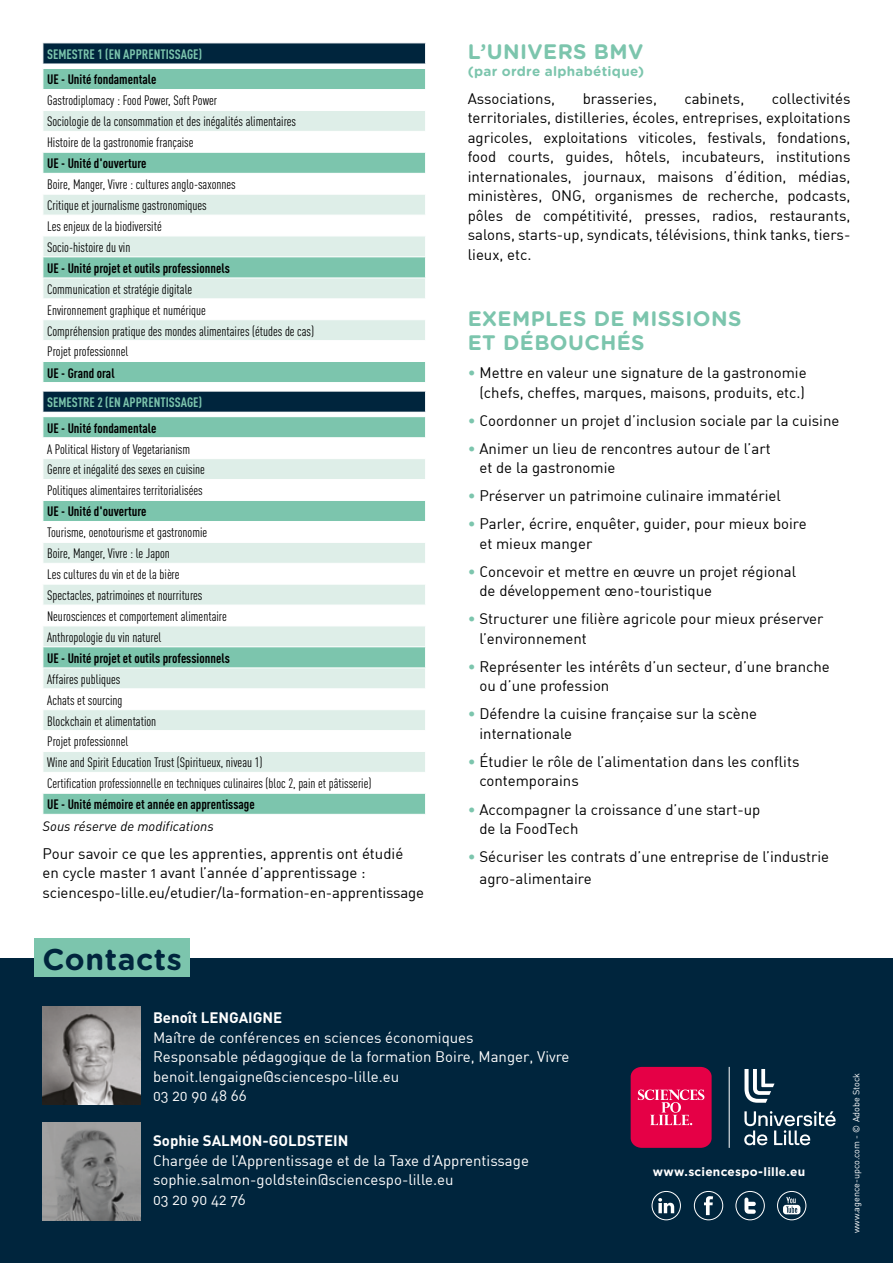
<style>
.page{position:relative;width:893px;height:1263px;background:#fff}
.page>*{position:absolute;margin:0;border:0;box-sizing:border-box;transform-origin:0 0}
.t1{font:700 30px "Gotham Rounded";letter-spacing:.02em;color:#00253d}
.t2{font:700 21px/24px "Gotham Rounded";letter-spacing:.02em;color:#7cc5ad}
.t3{font:15px/19.5px "DIN Regular Alternate";color:#000}
.t4{font:15px/19.5px "DIN Regular Alternate";color:#fff}
.t5{font:700 15px "DIN";color:#fff}
.t6{font:13.5px/20.9px "DIN Cond";color:#000}
.t7{font:700 13.5px "DIN Cond";color:#000}
.t8{font:700 13.5px "DIN Cond";color:#7cc5ad}
.t9{font:italic 13.5px "DIN Pro";color:#000}
.t10{font:700 13.5px "Gotham Rounded";letter-spacing:.02em;color:#7cc5ad}
.t11{font:700 12px "Gotham Pro";letter-spacing:.02em;color:#fff}
.t12{font:9px "DIN Regular Alternate";color:#fff}
.s1{color:#7cc5ad}
</style>
<div class="page">
<div style="left:0;top:959px;width:893px;height:304px;background:#00253d"></div>
<div style="left:34px;top:938px;width:156px;height:38px;background:#7cc5ad"></div>
<div style="left:694px;top:1191px;width:29px;height:29px;border:1px solid #fff;border-radius:50%"></div>
<svg style="left:704px;top:1196px;width:9px;height:19px"></svg>
<div style="left:736px;top:1191px;width:29px;height:29px;border:1px solid #fff;border-radius:50%"></div>
<svg style="left:744px;top:1197px;width:12px;height:17px"></svg>
<div style="left:777px;top:1191px;width:29px;height:29px;border:1px solid #fff;border-radius:50%"></div>
<svg style="left:783px;top:1197px;width:17px;height:17px"></svg>
<svg style="left:658px;top:1198px;width:16px;height:15px"></svg>
<div style="left:652px;top:1191px;width:29px;height:29px;border:1px solid #fff;border-radius:50%"></div>
<img style="left:43px;top:1122px;width:97px;height:98px">
<svg style="left:43px;top:43px;width:383px;height:771px"></svg>
<img style="left:43px;top:1006px;width:97px;height:98px">
<svg style="left:744px;top:1069px;width:30px;height:34px"></svg>
<svg style="left:744px;top:1111px;width:92px;height:34px"></svg>
<hr style="left:729px;top:1067px;width:1px;height:81px;background:#fff">
<svg style="left:631px;top:1067px;width:81px;height:81px;background:#e21453"></svg>
<p class="t8" style="left:47px;top:46px;width:157px">SEMESTRE 1 (EN APPRENTISSAGE)</p>
<p class="t7" style="left:47px;top:71px;width:111px">UE - Unité fondamentale</p>
<p class="t6" style="left:47px;top:90px;width:250px">Gastrodiplomacy : Food Power, Soft Power<br>Sociologie de la consommation et des inégalités alimentaires<br>Histoire de la gastronomie française</p>
<p class="t7" style="left:47px;top:155px;width:101px">UE - Unité d'ouverture</p>
<p class="t6" style="left:47px;top:174px;width:190px">Boire, Manger, Vivre : cultures anglo-saxonnes Critique et journalisme gastronomiques<br>Les enjeux de la biodiversité<br>Socio-histoire du vin</p>
<p class="t7" style="left:47px;top:260px;width:184px">UE - Unité projet et outils professionnels</p>
<p class="t6" style="left:47px;top:278px;width:268px">Communication et stratégie digitale<br>Environnement graphique et numérique<br>Compréhension pratique des mondes alimentaires (études de cas)<br>Projet professionnel</p>
<p class="t7" style="left:47px;top:364px;width:69px">UE - Grand oral</p>
<p class="t8" style="left:47px;top:394px;width:157px">SEMESTRE 2 (EN APPRENTISSAGE)</p>
<p class="t7" style="left:47px;top:420px;width:111px">UE - Unité fondamentale</p>
<p class="t6" style="left:47px;top:438px;width:159px">A Political History of Vegetarianism<br>Genre et inégalité des sexes en cuisine<br>Politiques alimentaires territorialisées</p>
<p class="t7" style="left:47px;top:503px;width:101px">UE - Unité d'ouverture</p>
<p class="t6" style="left:47px;top:522px;width:181px">Tourisme, oenotourisme et gastronomie Boire, Manger, Vivre : le Japon<br>Les cultures du vin et de la bière Spectacles, patrimoines et nourritures Neurosciences et comportement alimentaire Anthropologie du vin naturel</p>
<p class="t7" style="left:47px;top:650px;width:184px">UE - Unité projet et outils professionnels</p>
<p class="t6" style="left:47px;top:668px;width:326px">Affaires publiques<br>Achats et sourcing<br>Blockchain et alimentation<br>Projet professionnel<br>Wine and Spirit Education Trust (Spiritueux, niveau 1)<br>Certification professionnelle en techniques culinaires (bloc 2, pain et pâtisserie)</p>
<p class="t7" style="left:47px;top:796px;width:209px">UE - Unité mémoire et année en apprentissage</p>
<p class="t9" style="left:43px;top:815px;width:173px">Sous réserve de modifications</p>
<p class="t3" style="left:43px;top:843px;width:383px">Pour savoir ce que les apprenties, apprentis ont étudié<br>en cycle master 1 avant l’année d’apprentissage : sciencespo-lille.eu/etudier/la-formation-en-apprentissage</p>
<h1 class="t1" style="left:43px;top:937px;width:141px">Contacts</h1>
<h2 class="t2" style="left:468px;top:39px;width:177px">L’UNIVERS BMV</h2>
<p class="t10" style="left:468px;top:61px;width:178px">(par ordre alphabétique)</p>
<p class="t3" style="left:468px;top:88px;width:89px">Associations,</p>
<p class="t3" style="left:583px;top:88px;width:76px">brasseries,</p>
<p class="t3" style="left:684px;top:88px;width:61px">cabinets,</p>
<p class="t3" style="left:468px;top:88px;width:384px;text-align:justify;text-indent:304px">collectivités territoriales, distilleries, écoles, entreprises, exploitations agricoles, exploitations viticoles, festivals, fondations, food courts, guides, hôtels, incubateurs, institutions internationales, journaux, maisons d’édition, médias, ministères, ONG, organismes de recherche, podcasts, pôles de compétitivité, presses, radios, restaurants, salons, starts-up, syndicats, télévisions, think tanks, tiers&shy;lieux, etc.</p>
<h2 class="t2" style="left:468px;top:306px;width:275px">EXEMPLES DE MISSIONS<br>ET DÉBOUCHÉS</h2>
<p class="t3" style="left:468px;top:363px;width:340px;text-align:right"><span class="s1">•</span> Mettre en valeur une signature de la gastronomie (chefs, cheffes, marques, maisons, produits, etc.)</p>
<p class="t3" style="left:468px;top:410px;width:373px"><span class="s1">•</span> Coordonner un projet d’inclusion sociale par la cuisine</p>
<p class="t3" style="left:479px;top:438px;width:293px;text-indent:-12px"><span class="s1">•</span> Animer un lieu de rencontres autour de l’art et de la gastronomie</p>
<p class="t3" style="left:468px;top:486px;width:315px"><span class="s1">•</span> Préserver un patrimoine culinaire immatériel</p>
<p class="t3" style="left:479px;top:514px;width:329px;text-indent:-12px"><span class="s1">•</span> Parler, écrire, enquêter, guider, pour mieux boire et mieux manger</p>
<p class="t3" style="left:479px;top:561px;width:318px;text-indent:-12px"><span class="s1">•</span> Concevoir et mettre en œuvre un projet régional de développement œno-touristique</p>
<p class="t3" style="left:479px;top:609px;width:346px;text-indent:-12px"><span class="s1">•</span> Structurer une filière agricole pour mieux préserver l’environnement</p>
<p class="t3" style="left:479px;top:656px;width:352px;text-indent:-12px"><span class="s1">•</span> Représenter les intérêts d’un secteur, d’une branche ou d’une profession</p>
<p class="t3" style="left:479px;top:704px;width:279px;text-indent:-12px"><span class="s1">•</span> Défendre la cuisine française sur la scène internationale</p>
<p class="t3" style="left:479px;top:751px;width:321px;text-indent:-12px"><span class="s1">•</span> Étudier le rôle de l’alimentation dans les conflits contemporains</p>
<p class="t3" style="left:479px;top:799px;width:282px;text-indent:-12px"><span class="s1">•</span> Accompagner la croissance d’une start-up de la FoodTech</p>
<p class="t3" style="left:479px;top:845px;width:351px;line-height:21.6px;text-indent:-12px"><span class="s1">•</span> Sécuriser les contrats d’une entreprise de l’industrie agro-alimentaire</p>
<p class="t5" style="left:153px;top:1008px;width:131px">Benoît LENGAIGNE</p>
<p class="t4" style="left:153px;top:1027px;width:418px">Maître de conférences en sciences économiques<br>Responsable pédagogique de la formation Boire, Manger, Vivre benoit.lengaigne@sciencespo-lille.eu<br>03 20 90 48 66</p>
<p class="t5" style="left:153px;top:1131px;width:197px">Sophie SALMON-GOLDSTEIN</p>
<p class="t4" style="left:153px;top:1150px;width:377px">Chargée de l’Apprentissage et de la Taxe d’Apprentissage sophie.salmon-goldstein@sciencespo-lille.eu<br>03 20 90 42 76</p>
<p class="t11" style="left:653px;top:1165px;width:154px">www.sciencespo-lille.eu</p>
<p class="t12" style="left:850px;top:1233px;width:162px;rotate:-90deg">www.agence-upco.com - © Adobe Stock</p>
</div>
